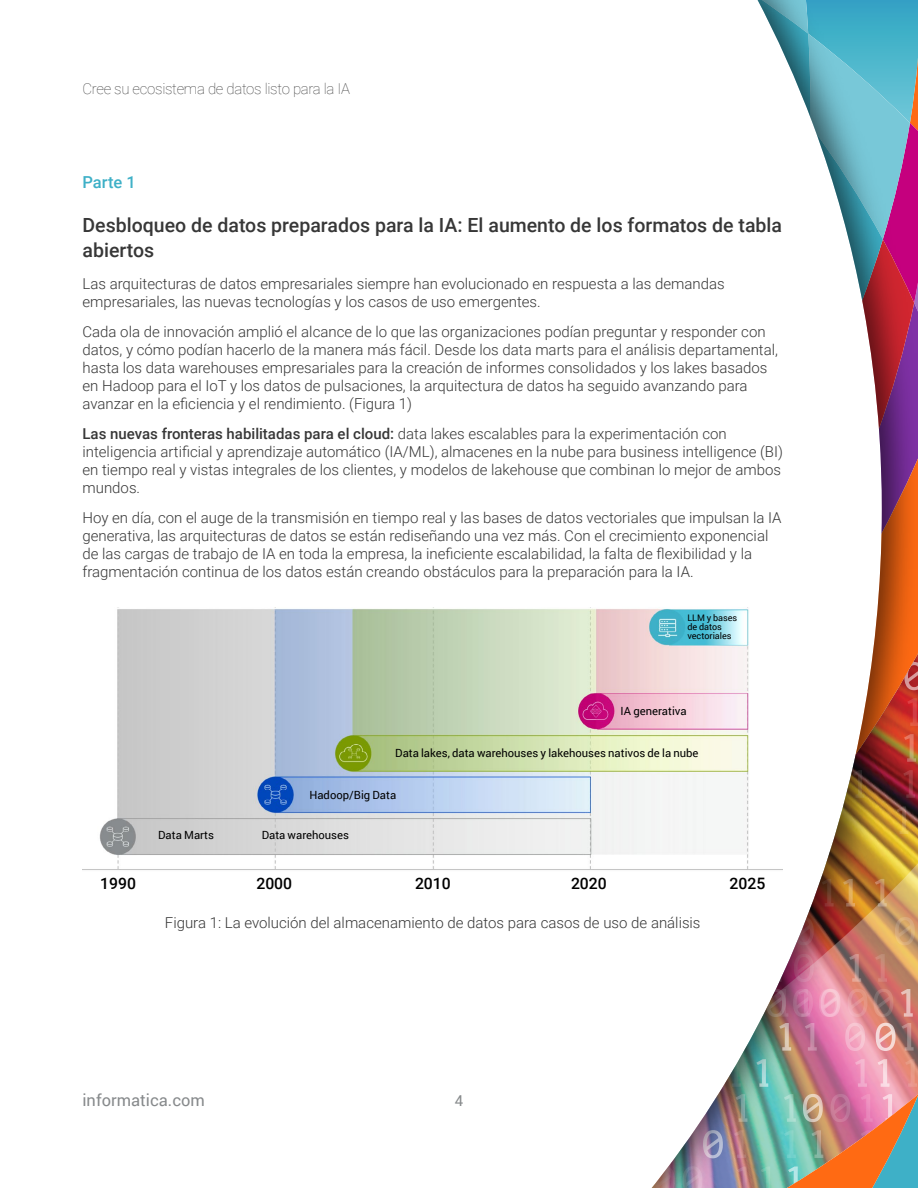
<style>
.page{position:relative;width:918px;height:1188px;background:#fff}
.page>*{position:absolute;margin:0;border:0;box-sizing:border-box;transform-origin:0 0}
.t1{font:500 19.5px/25.5px "Roboto";color:#373737}
.t2{font:16.5px "Roboto";color:#878a8c}
.t3{font:500 16.5px "Roboto";color:#3eb0c7}
.t4{font:500 15.75px "Roboto";color:#000}
.t5{font:300 15px/18px "Roboto";color:#373737}
.t6{font:100 15px "Roboto";letter-spacing:-.02em;color:#373737}
.t7{font:15px "Roboto";color:#878a8c}
.t8{font:11.25px "Roboto";color:#000}
.t9{font:9px/9px "Roboto";color:#000}
.s1{font-weight:500}
</style>
<div class="page">
<img style="left:879px;top:0;width:39px;height:1188px">
<svg style="left:651px;top:0;width:228px;height:1188px"></svg>
<img style="left:82px;top:592px;width:701px;height:306px">
<p class="t6" style="left:82px;top:78px;width:269px">Cree su ecosistema de datos listo para la IA</p>
<p class="t3" style="left:82px;top:171px;width:55px">Parte 1</p>
<h1 class="t1" style="left:82px;top:211px;width:701px">Desbloqueo de datos preparados para la IA: El aumento de los formatos de tabla abiertos</h1>
<p class="t5" style="left:82px;top:274px;width:644px">Las arquitecturas de datos empresariales siempre han evolucionado en respuesta a las demandas empresariales, las nuevas tecnologías y los casos de uso emergentes.</p>
<p class="t5" style="left:82px;top:322px;width:697px">Cada ola de innovación amplió el alcance de lo que las organizaciones podían preguntar y responder con datos, y cómo podían hacerlo de la manera más fácil. Desde los data marts para el análisis departamental, hasta los data warehouses empresariales para la creación de informes consolidados y los lakes basados en Hadoop para el IoT y los datos de pulsaciones, la arquitectura de datos ha seguido avanzando para avanzar en la eficiencia y el rendimiento. (Figura 1)</p>
<p class="t5" style="left:82px;top:424px;width:702px"><span class="s1">Las nuevas fronteras habilitadas para el cloud:</span> data lakes escalables para la experimentación con inteligencia artificial y aprendizaje automático (IA/ML), almacenes en la nube para business intelligence (BI) en tiempo real y vistas integrales de los clientes, y modelos de lakehouse que combinan lo mejor de ambos mundos.</p>
<p class="t5" style="left:82px;top:508px;width:701px">Hoy en día, con el auge de la transmisión en tiempo real y las bases de datos vectoriales que impulsan la IA generativa, las arquitecturas de datos se están rediseñando una vez más. Con el crecimiento exponencial de las cargas de trabajo de IA en toda la empresa, la ineficiente escalabilidad, la falta de flexibilidad y la fragmentación continua de los datos están creando obstáculos para la preparación para la IA.</p>
<p class="t9" style="left:687px;top:613px;width:51px">LLM y bases de datos vectoriales</p>
<p class="t8" style="left:621px;top:703px;width:68px">IA generativa</p>
<p class="t8" style="left:395px;top:745px;width:305px">Data lakes, data warehouses y lakehouses nativos de la nube</p>
<p class="t8" style="left:309px;top:787px;width:88px">Hadoop/Big Data</p>
<p class="t8" style="left:158px;top:827px;width:57px">Data Marts</p>
<p class="t8" style="left:262px;top:827px;width:89px">Data warehouses</p>
<p class="t4" style="left:100px;top:872px;width:37px">1990</p>
<p class="t4" style="left:256px;top:872px;width:37px">2000</p>
<p class="t4" style="left:415px;top:872px;width:37px">2010</p>
<p class="t4" style="left:571px;top:872px;width:37px">2020</p>
<p class="t4" style="left:730px;top:872px;width:37px">2025</p>
<p class="t5" style="left:165px;top:913px;width:537px">Figura 1: La evolución del almacenamiento de datos para casos de uso de análisis</p>
<p class="t2" style="left:82px;top:1088px;width:124px">informatica.com</p>
<p class="t7" style="left:455px;top:1090px;width:10px">4</p>
</div>
